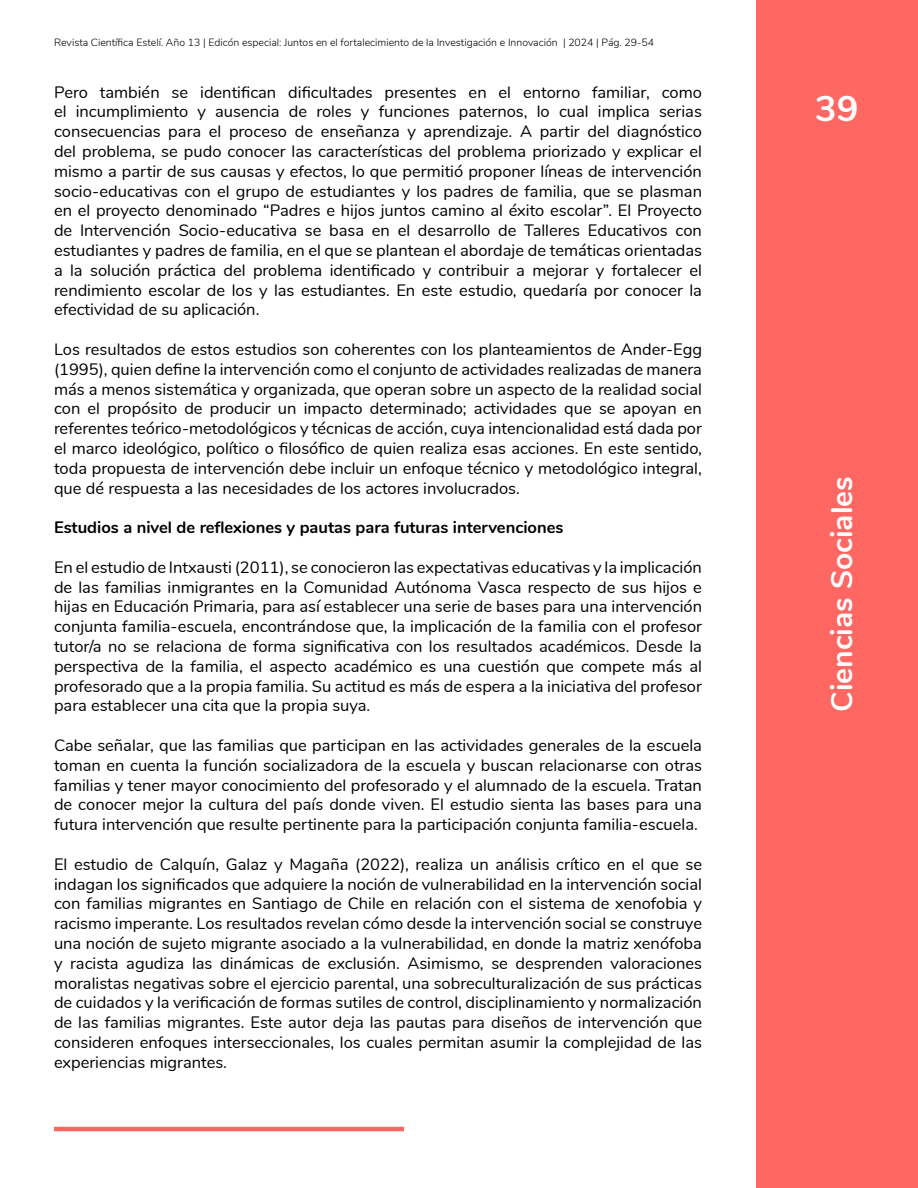
<style>
.page{position:relative;width:918px;height:1188px;background:#fff}
.page>*{position:absolute;margin:0;border:0;box-sizing:border-box;transform-origin:0 0}
.t1{font:700 36px "Nunito";color:#fff}
.t2{font:700 30px "Nunito";color:#fff}
.t3{font:16.5px/19.8px "Nunito";color:#000;text-align:justify}
.t4{font:700 16.5px "Nunito";color:#000}
.t5{font:300 10.5px "Nunito";color:#000}
</style>
<div class="page">
<div style="left:756px;top:0;width:162px;height:1188px;background:#ff6762"></div>
<hr style="left:54px;top:1127px;width:350px;height:4px;background:#ff6762">
<p class="t5" style="left:54px;top:34px;width:602px">Revista Científica Estelí. Año 13 | Edicón especial: Juntos en el fortalecimiento de la Investigación e Innovación | 2024 | Pág. 29-54</p>
<p class="t3" style="left:54px;top:81px;width:650px">Pero también se identifican dificultades presentes en el entorno familiar, como el incumplimiento y ausencia de roles y funciones paternos, lo cual implica serias consecuencias para el proceso de enseñanza y aprendizaje. A partir del diagnóstico del problema, se pudo conocer las características del problema priorizado y explicar el mismo a partir de sus causas y efectos, lo que permitió proponer líneas de intervención socio-educativas con el grupo de estudiantes y los padres de familia, que se plasman en el proyecto denominado “Padres e hijos juntos camino al éxito escolar”. El Proyecto de Intervención Socio-educativa se basa en el desarrollo de Talleres Educativos con estudiantes y padres de familia, en el que se plantean el abordaje de temáticas orientadas a la solución práctica del problema identificado y contribuir a mejorar y fortalecer el rendimiento escolar de los y las estudiantes. En este estudio, quedaría por conocer la efectividad de su aplicación.</p>
<p class="t3" style="left:54px;top:339px;width:650px">Los resultados de estos estudios son coherentes con los planteamientos de Ander-Egg (1995), quien define la intervención como el conjunto de actividades realizadas de manera más a menos sistemática y organizada, que operan sobre un aspecto de la realidad social con el propósito de producir un impacto determinado; actividades que se apoyan en referentes teórico-metodológicos y técnicas de acción, cuya intencionalidad está dada por el marco ideológico, político o filosófico de quien realiza esas acciones. En este sentido, toda propuesta de intervención debe incluir un enfoque técnico y metodológico integral, que dé respuesta a las necesidades de los actores involucrados.</p>
<p class="t4" style="left:54px;top:515px;width:511px">Estudios a nivel de reflexiones y pautas para futuras intervenciones</p>
<p class="t3" style="left:54px;top:556px;width:650px">En el estudio de Intxausti (2011), se conocieron las expectativas educativas y la implicación de las familias inmigrantes en la Comunidad Autónoma Vasca respecto de sus hijos e hijas en Educación Primaria, para así establecer una serie de bases para una intervención conjunta familia-escuela, encontrándose que, la implicación de la familia con el profesor tutor/a no se relaciona de forma significativa con los resultados académicos. Desde la perspectiva de la familia, el aspecto académico es una cuestión que compete más al profesorado que a la propia familia. Su actitud es más de espera a la iniciativa del profesor para establecer una cita que la propia suya.</p>
<p class="t3" style="left:54px;top:735px;width:650px">Cabe señalar, que las familias que participan en las actividades generales de la escuela toman en cuenta la función socializadora de la escuela y buscan relacionarse con otras familias y tener mayor conocimiento del profesorado y el alumnado de la escuela. Tratan de conocer mejor la cultura del país donde viven. El estudio sienta las bases para una futura intervención que resulte pertinente para la participación conjunta familia-escuela.</p>
<p class="t3" style="left:54px;top:853px;width:650px">El estudio de Calquín, Galaz y Magaña (2022), realiza un análisis crítico en el que se indagan los significados que adquiere la noción de vulnerabilidad en la intervención social con familias migrantes en Santiago de Chile en relación con el sistema de xenofobia y racismo imperante. Los resultados revelan cómo desde la intervención social se construye una noción de sujeto migrante asociado a la vulnerabilidad, en donde la matriz xenófoba y racista agudiza las dinámicas de exclusión. Asimismo, se desprenden valoraciones moralistas negativas sobre el ejercicio parental, una sobreculturalización de sus prácticas de cuidados y la verificación de formas sutiles de control, disciplinamiento y normalización de las familias migrantes. Este autor deja las pautas para diseños de intervención que consideren enfoques interseccionales, los cuales permitan asumir la complejidad de las experiencias migrantes.</p>
<h1 class="t1" style="left:815px;top:82px;width:45px">39</h1>
<h2 class="t2" style="left:820px;top:712px;width:237px;rotate:-90deg">Ciencias Sociales</h2>
</div>
